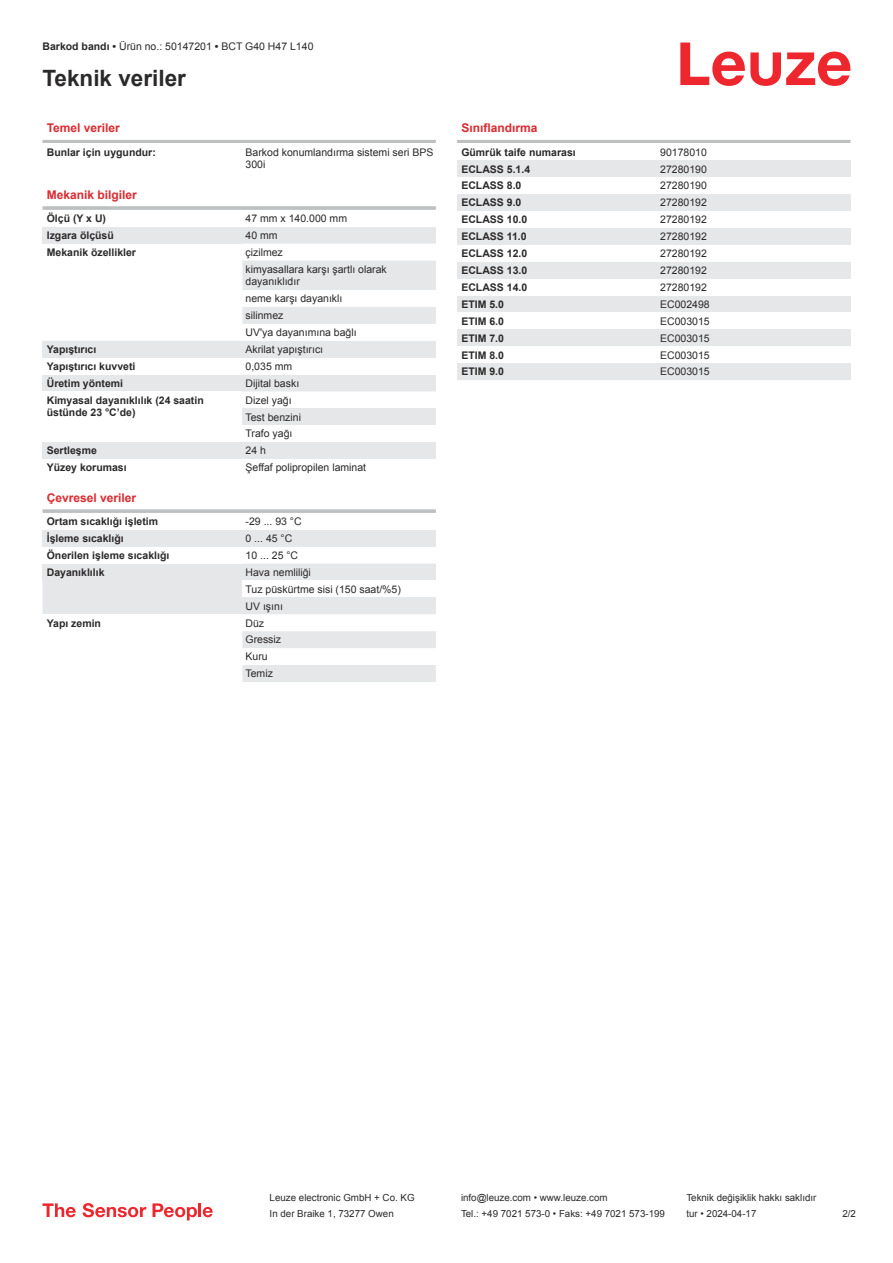
<style>
.page{position:relative;width:893px;height:1263px;background:#fff}
.page>*{position:absolute;margin:0;border:0;box-sizing:border-box;transform-origin:0 0}
.t1{font:700 22.5px "Arial";color:#2b292a}
.t2{font:700 12px "Arial";color:#db2a30}
.t3{font:10.5px/17px "Arial";color:#2b292a}
.t4{font:700 10.5px/12.6px "Arial";color:#2b292a}
.t5{font:9.75px "Arial";color:#2b292a}
.s1{font-weight:700}
</style>
<div class="page">
<svg style="left:680px;top:43px;width:170px;height:43px"></svg>
<div style="left:43px;top:580px;width:199px;height:34px;background:#e6e7e9"></div>
<hr style="left:43px;top:140px;width:393px;height:3px;background:#bdbfc1">
<hr style="left:43px;top:206px;width:393px;height:4px;background:#c6c8ca">
<div style="left:43px;top:227px;width:199px;height:17px;background:#e6e7e9"></div>
<div style="left:242px;top:227px;width:194px;height:17px;background:#e6e7e9"></div>
<svg style="left:242px;top:260px;width:194px;height:64px"></svg>
<div style="left:43px;top:341px;width:199px;height:17px;background:#e6e7e9"></div>
<div style="left:242px;top:341px;width:194px;height:17px;background:#e6e7e9"></div>
<div style="left:43px;top:375px;width:199px;height:16px;background:#e6e7e9"></div>
<div style="left:242px;top:375px;width:194px;height:16px;background:#e6e7e9"></div>
<svg style="left:242px;top:391px;width:194px;height:1px"></svg>
<div style="left:242px;top:408px;width:194px;height:17px;background:#e6e7e9"></div>
<div style="left:43px;top:442px;width:199px;height:17px;background:#e6e7e9"></div>
<div style="left:242px;top:442px;width:194px;height:17px;background:#e6e7e9"></div>
<svg style="left:43px;top:509px;width:393px;height:4px;background:#c3c5c7"></svg>
<div style="left:43px;top:530px;width:199px;height:17px;background:#e6e7e9"></div>
<div style="left:242px;top:530px;width:194px;height:17px;background:#e6e7e9"></div>
<div style="left:43px;top:564px;width:199px;height:16px;background:#e6e7e9"></div>
<svg style="left:242px;top:564px;width:194px;height:118px"></svg>
<hr style="left:457px;top:140px;width:393px;height:3px;background:#bdbfc1">
<div style="left:457px;top:160px;width:200px;height:17px;background:#e6e7e9"></div>
<div style="left:657px;top:160px;width:193px;height:17px;background:#e6e7e9"></div>
<div style="left:457px;top:194px;width:200px;height:17px;background:#e6e7e9"></div>
<div style="left:657px;top:194px;width:193px;height:17px;background:#e6e7e9"></div>
<div style="left:457px;top:228px;width:200px;height:17px;background:#e6e7e9"></div>
<div style="left:657px;top:228px;width:193px;height:17px;background:#e6e7e9"></div>
<div style="left:457px;top:262px;width:200px;height:17px;background:#e6e7e9"></div>
<div style="left:657px;top:262px;width:193px;height:17px;background:#e6e7e9"></div>
<div style="left:457px;top:296px;width:200px;height:16px;background:#e6e7e9"></div>
<div style="left:657px;top:296px;width:193px;height:16px;background:#e6e7e9"></div>
<div style="left:457px;top:329px;width:200px;height:17px;background:#e6e7e9"></div>
<div style="left:657px;top:329px;width:193px;height:17px;background:#e6e7e9"></div>
<div style="left:457px;top:363px;width:200px;height:17px;background:#e6e7e9"></div>
<div style="left:657px;top:363px;width:193px;height:17px;background:#e6e7e9"></div>
<svg style="left:43px;top:1203px;width:33px;height:14px"></svg>
<svg style="left:83px;top:1203px;width:63px;height:14px"></svg>
<svg style="left:153px;top:1203px;width:44px;height:17px"></svg>
<hr style="left:198px;top:1203px;width:3px;height:14px;background:#ed272d">
<svg style="left:203px;top:1207px;width:10px;height:10px"></svg>
<p class="t3" style="left:43px;top:39px;width:272px"><span class="s1">Barkod bandı •</span> Ürün no.: 50147201 <span class="s1">•</span> BCT G40 H47 L140</p>
<h1 class="t1" style="left:43px;top:70px;width:145px">Teknik veriler</h1>
<p class="t2" style="left:47px;top:123px;width:75px">Temel veriler</p>
<p class="t4" style="left:47px;top:146px;width:111px">Bunlar için uygundur:</p>
<p class="t3" style="left:246px;top:146px;width:189px;line-height:12.6px">Barkod konumlandırma sistemi seri BPS<br>300i</p>
<p class="t2" style="left:47px;top:186px;width:92px">Mekanik bilgiler</p>
<p class="t4" style="left:47px;top:212px;width:61px">Ölçü (Y x U)</p>
<p class="t3" style="left:246px;top:211px;width:103px">47 mm x 140.000 mm</p>
<p class="t4" style="left:47px;top:229px;width:69px">Izgara ölçüsü</p>
<p class="t3" style="left:246px;top:228px;width:34px">40 mm</p>
<p class="t4" style="left:47px;top:246px;width:91px">Mekanik özellikler</p>
<p class="t3" style="left:246px;top:245px;width:143px">çizilmez<br>kimyasallara karşı şartlı olarak</p>
<p class="t3" style="left:246px;top:273px;width:113px">dayanıklıdır<br>neme karşı dayanıklı silinmez<br>UV'ya dayanımına bağlı</p>
<p class="t4" style="left:47px;top:343px;width:51px">Yapıştırıcı</p>
<p class="t3" style="left:246px;top:341px;width:79px">Akrilat yapıştırıcı</p>
<p class="t4" style="left:47px;top:360px;width:90px">Yapıştırıcı kuvveti</p>
<p class="t3" style="left:246px;top:358px;width:48px">0,035 mm</p>
<p class="t4" style="left:47px;top:377px;width:78px">Üretim yöntemi</p>
<p class="t3" style="left:246px;top:375px;width:55px">Dijital baskı</p>
<p class="t4" style="left:47px;top:394px;width:158px">Kimyasal dayanıklılık (24 saatin üstünde 23 °C’de)</p>
<p class="t3" style="left:246px;top:391px;width:57px">Dizel yağı<br>Test benzini<br>Trafo yağı</p>
<p class="t4" style="left:47px;top:444px;width:52px">Sertleşme</p>
<p class="t3" style="left:246px;top:442px;width:22px">24 h</p>
<p class="t4" style="left:47px;top:461px;width:81px">Yüzey koruması</p>
<p class="t3" style="left:246px;top:459px;width:122px">Şeffaf polipropilen laminat</p>
<p class="t2" style="left:47px;top:493px;width:91px">Çevresel veriler</p>
<p class="t4" style="left:47px;top:515px;width:113px">Ortam sıcaklığı işletim</p>
<p class="t3" style="left:246px;top:513px;width:58px">-29 ... 93 °C</p>
<p class="t4" style="left:47px;top:532px;width:79px">İşleme sıcaklığı</p>
<p class="t3" style="left:246px;top:530px;width:48px">0 ... 45 °C</p>
<p class="t4" style="left:47px;top:549px;width:124px">Önerilen işleme sıcaklığı</p>
<p class="t3" style="left:246px;top:547px;width:54px">10 ... 25 °C</p>
<p class="t4" style="left:47px;top:566px;width:59px">Dayanıklılık</p>
<p class="t3" style="left:246px;top:564px;width:157px">Hava nemliliği<br>Tuz püskürtme sisi (150 saat/%5)<br>UV ışını</p>
<p class="t4" style="left:47px;top:617px;width:56px">Yapı zemin</p>
<p class="t3" style="left:246px;top:615px;width:37px">Düz<br>Gressiz<br>Kuru<br>Temiz</p>
<p class="t2" style="left:461px;top:120px;width:78px">Sınıflandırma</p>
<p class="t4" style="left:461px;top:146px;width:116px">Gümrük taife numarası</p>
<p class="t3" style="left:660px;top:144px;width:48px">90178010</p>
<p class="t4" style="left:461px;top:163px;width:70px">ECLASS 5.1.4</p>
<p class="t3" style="left:660px;top:161px;width:48px">27280190</p>
<p class="t4" style="left:461px;top:180px;width:62px">ECLASS 8.0</p>
<p class="t3" style="left:660px;top:178px;width:48px">27280190</p>
<p class="t4" style="left:461px;top:196px;width:62px">ECLASS 9.0</p>
<p class="t3" style="left:660px;top:195px;width:48px">27280192</p>
<p class="t4" style="left:461px;top:213px;width:67px">ECLASS 10.0</p>
<p class="t3" style="left:660px;top:212px;width:48px">27280192</p>
<p class="t4" style="left:461px;top:230px;width:67px">ECLASS 11.0</p>
<p class="t3" style="left:660px;top:229px;width:48px">27280192</p>
<p class="t4" style="left:461px;top:247px;width:67px">ECLASS 12.0</p>
<p class="t3" style="left:660px;top:246px;width:48px">27280192</p>
<p class="t4" style="left:461px;top:264px;width:67px">ECLASS 13.0</p>
<p class="t3" style="left:660px;top:263px;width:48px">27280192</p>
<p class="t4" style="left:461px;top:281px;width:67px">ECLASS 14.0</p>
<p class="t3" style="left:660px;top:280px;width:48px">27280192</p>
<p class="t4" style="left:461px;top:298px;width:44px">ETIM 5.0</p>
<p class="t3" style="left:660px;top:297px;width:51px">EC002498</p>
<p class="t4" style="left:461px;top:315px;width:44px">ETIM 6.0</p>
<p class="t3" style="left:660px;top:312px;width:51px">EC003015</p>
<p class="t4" style="left:461px;top:332px;width:44px">ETIM 7.0</p>
<p class="t3" style="left:660px;top:329px;width:51px">EC003015</p>
<p class="t4" style="left:461px;top:349px;width:44px">ETIM 8.0</p>
<p class="t3" style="left:660px;top:346px;width:51px">EC003015</p>
<p class="t4" style="left:461px;top:366px;width:44px">ETIM 9.0</p>
<p class="t3" style="left:660px;top:363px;width:51px">EC003015</p>
<p class="t5" style="left:270px;top:1194px;width:146px">Leuze electronic GmbH + Co. KG</p>
<p class="t5" style="left:461px;top:1194px;width:148px">info@leuze.com • www.leuze.com</p>
<p class="t5" style="left:686px;top:1191px;width:132px">Teknik değişiklik hakkı saklıdır</p>
<p class="t5" style="left:270px;top:1207px;width:126px">In der Braike 1, 73277 Owen</p>
<p class="t5" style="left:461px;top:1207px;width:205px">Tel.: +49 7021 573-0 • Faks: +49 7021 573-199</p>
<p class="t5" style="left:686px;top:1210px;width:72px">tur • 2024-04-17</p>
<p class="t5" style="left:842px;top:1210px;width:15px">2 /2</p>
</div>
